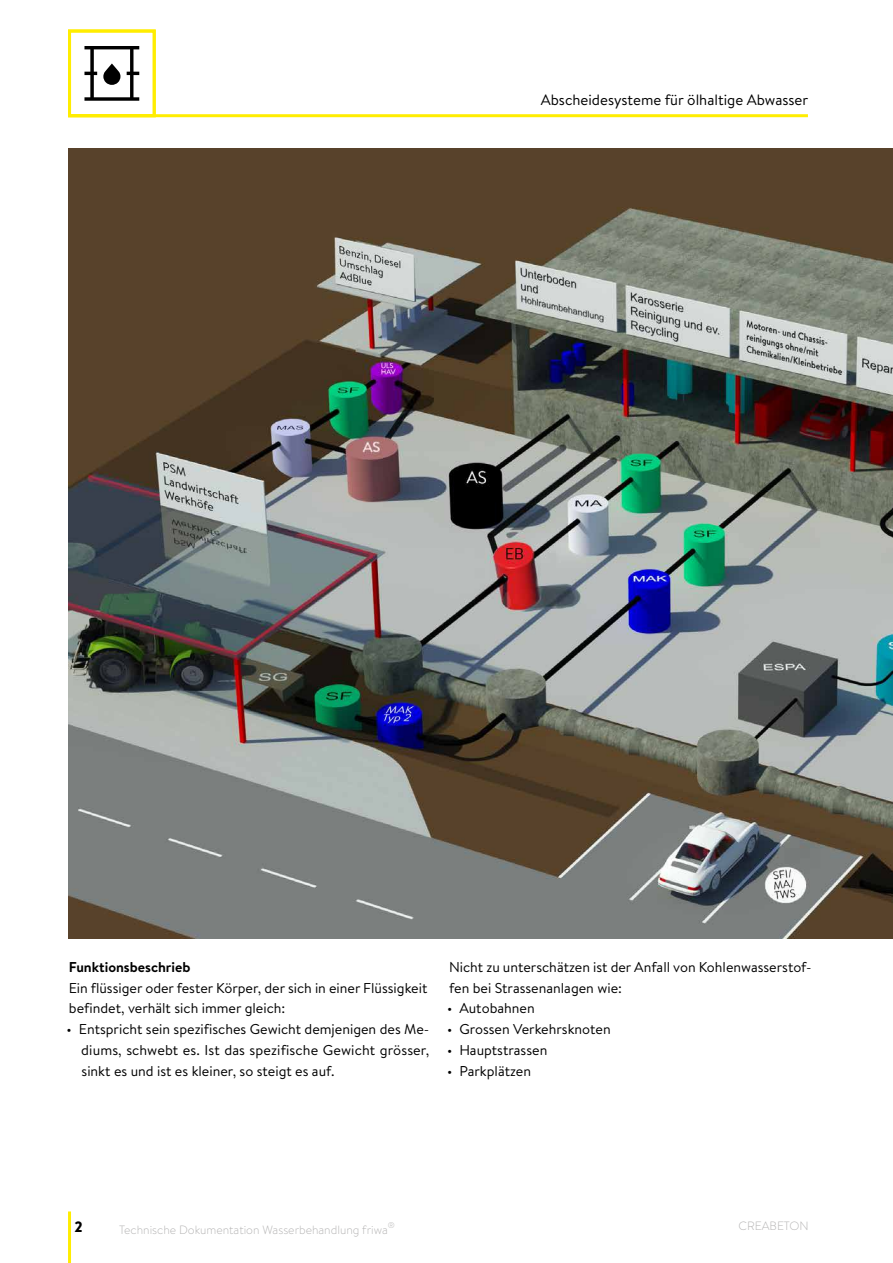
<style>
.page{position:relative;width:893px;height:1263px;background:#fff}
.page>*{position:absolute;margin:0;border:0;box-sizing:border-box;transform-origin:0 0}
.t1{font:15px "Brandon Text";color:#000}
.t2{font:900 15px "Brandon Text";color:#000}
.t3{font:14.25px/20.9px "Brandon Text";color:#000}
.t4{font:700 14.25px "Brandon Text";color:#000}
.t5{font:300 12px "Brandon Text";color:#b3b2b2}
</style>
<div class="page">
<hr style="left:68px;top:1211px;width:3px;height:52px;background:#ffed00">
<hr style="left:68px;top:114px;width:740px;height:3px;background:#ffed00">
<svg style="left:84px;top:46px;width:55px;height:55px"></svg>
<div style="left:68px;top:30px;width:88px;height:87px;border:3px solid #ffed00"></div>
<img style="left:68px;top:149px;width:825px;height:790px">
<p class="t1" style="left:541px;top:90px;width:269px">Abscheidesysteme für ölhaltige Abwasser</p>
<p class="t4" style="left:69px;top:957px;width:123px">Funktionsbeschrieb</p>
<p class="t3" style="left:69px;top:977px;width:360px">Ein flüssiger oder fester Körper, der sich in einer Flüssigkeit befindet, verhält sich immer gleich:</p>
<p class="t3" style="left:81px;top:1019px;width:350px;text-align:justify;text-indent:-15px">• Entspricht sein spezifisches Gewicht demjenigen des Me&shy;diums, schwebt es. Ist das spezifische Gewicht grösser, sinkt es und ist es kleiner, so steigt es auf.</p>
<p class="t3" style="left:449px;top:956px;width:364px">Nicht zu unterschätzen ist der Anfall von Kohlenwasserstof&shy;fen bei Strassenanlagen wie:</p>
<p class="t3" style="left:447px;top:998px;width:89px">• Autobahnen</p>
<p class="t3" style="left:447px;top:1019px;width:165px">• Grossen Verkehrsknoten</p>
<p class="t3" style="left:447px;top:1039px;width:102px">• Hauptstrassen</p>
<p class="t3" style="left:447px;top:1060px;width:86px">• Parkplätzen</p>
<p class="t2" style="left:75px;top:1216px;width:10px">2</p>
<p class="t5" style="left:119px;top:1221px;width:277px">Technische Dokumentation Wasserbehandlung friwa<sup>®</sup></p>
<p class="t5" style="left:738px;top:1218px;width:72px">CREABETON</p>
</div>
